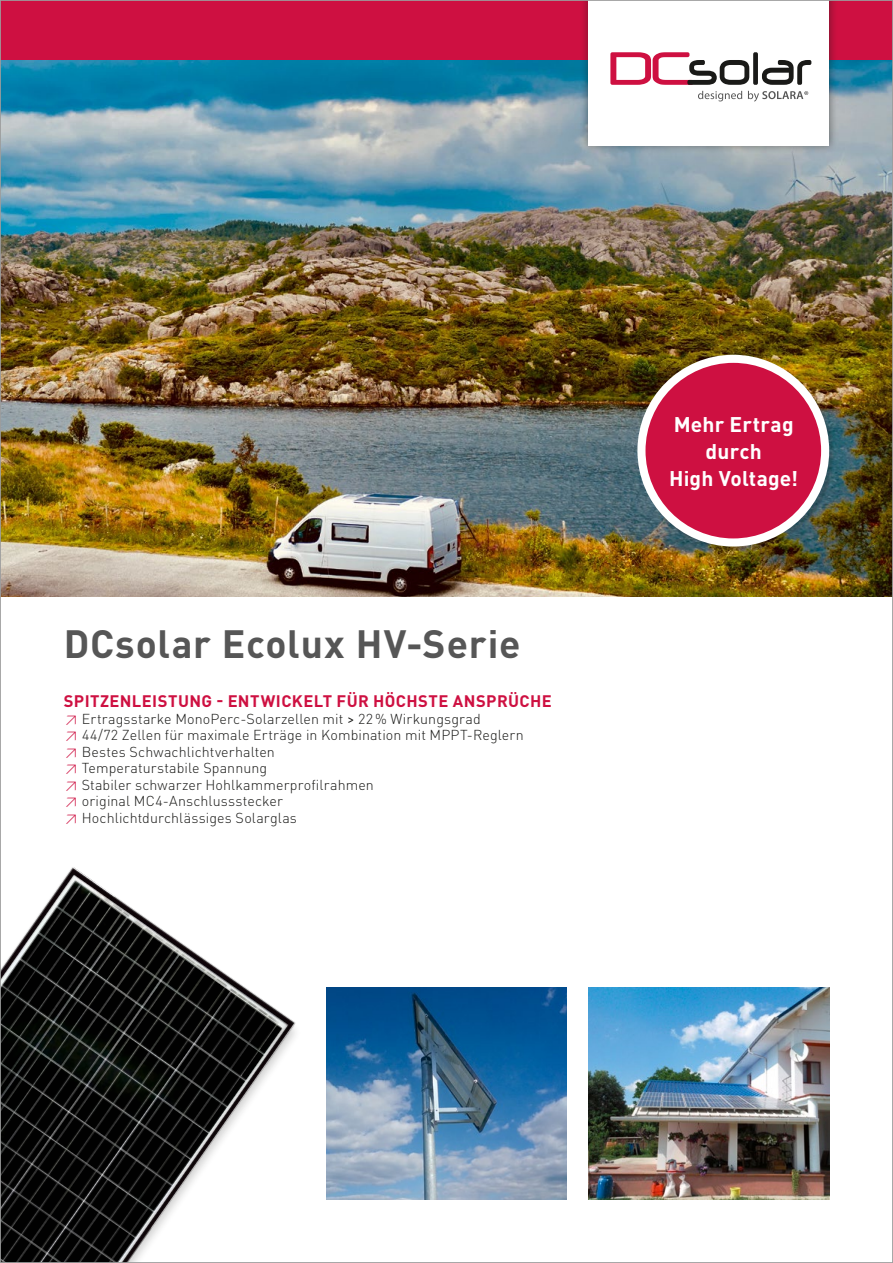
<style>
.page{position:relative;width:893px;height:1263px;background:#fff}
.page>*{position:absolute;margin:0;border:0;box-sizing:border-box;transform-origin:0 0}
.t1{font:700 39px "DIN Pro";letter-spacing:.02em;color:#565656}
.t2{font:700 21px/27px "DIN Pro";letter-spacing:.005em;color:#fff;text-align:center}
.t3{font:700 16.5px "DIN Pro";letter-spacing:.025em;color:#ce1041}
.t4{font:300 14.25px/16.5px "DIN Pro";letter-spacing:.01em;color:#1a1a18}
.s1{color:#ce1041}
.s2{font-weight:400}
</style>
<div class="page">
<img style="left:2px;top:60px;width:889px;height:537px">
<img style="left:326px;top:988px;width:241px;height:211px">
<img style="left:588px;top:988px;width:241px;height:211px">
<div style="left:0;top:0;width:893px;height:60px;background:#ce1041"></div>
<img style="left:2px;top:867px;width:294px;height:394px">
<div style="left:638px;top:356px;width:196px;height:196px;background:#1a1a18;opacity:.2"></div>
<div style="left:641px;top:359px;width:184px;height:183px;background:#ce1041;border-radius:50%"></div>
<div style="left:637px;top:355px;width:192px;height:191px;border:8px solid #fff;border-radius:50%"></div>
<div style="left:579px;top:0;width:258px;height:153px;background:#1a1a18;opacity:.5"></div>
<div style="left:588px;top:0;width:241px;height:145px;background:#fff"></div>
<svg style="left:610px;top:52px;width:139px;height:33px"></svg>
<div style="left:753px;top:52px;width:5px;height:33px;background:#1a1a18;border-radius:2px"></div>
<svg style="left:762px;top:60px;width:49px;height:25px"></svg>
<svg style="left:698px;top:91px;width:44px;height:10px"></svg>
<svg style="left:748px;top:91px;width:60px;height:11px"></svg>
<h1 class="t1" style="left:64px;top:613px;width:458px">DCsolar Ecolux HV-Serie</h1>
<p class="t3" style="left:64px;top:688px;width:489px">SPITZENLEISTUNG - ENTWICKELT FÜR HÖCHSTE ANSPRÜCHE</p>
<p class="t4" style="left:64px;top:709px;width:461px"><span class="s1">↗</span> Ertragsstarke MonoPerc-Solarzellen mit <span class="s2">&gt;</span> 22% Wirkungsgrad<br><span class="s1">↗</span> 44/72 Zellen für maximale Erträge in Kombination mit MPPT-Reglern <span class="s1">↗</span> Bestes Schwachlichtverhalten<br><span class="s1">↗</span> Temperaturstabile Spannung<br><span class="s1">↗</span> Stabiler schwarzer Hohlkammerprofilrahmen<br><span class="s1">↗</span> original MC4-Anschlussstecker<br><span class="s1">↗</span> Hochlichtdurchlässiges Solarglas</p>
<h2 class="t2" style="left:669px;top:409px;width:130px">Mehr Ertrag durch<br>High Voltage!</h2>
</div>
